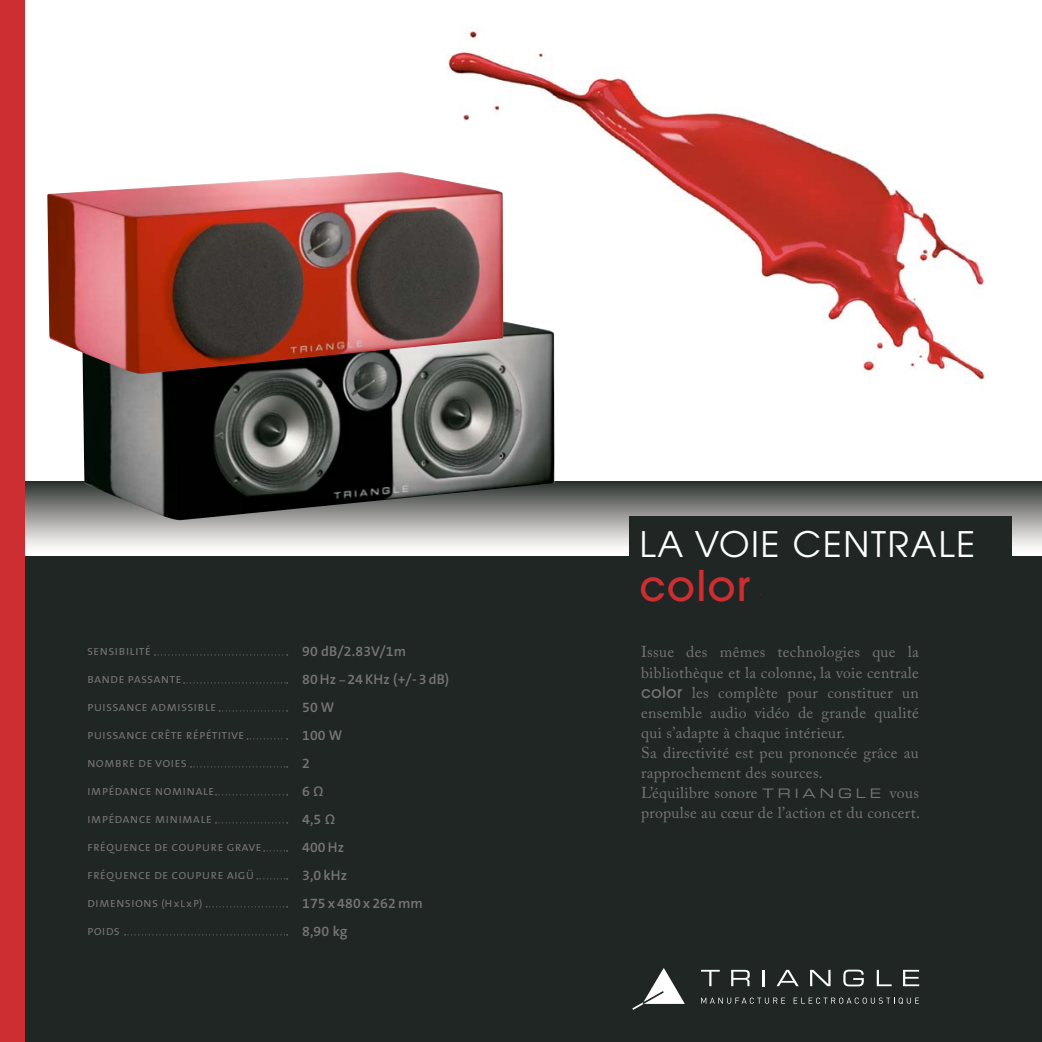
<style>
.page{position:relative;width:1042px;height:1042px;background:#fff}
.page>*{position:absolute;margin:0;border:0;box-sizing:border-box;transform-origin:0 0}
.t1{font:500 42px "Avant Garde";letter-spacing:.025em;color:#cc2e31}
.t2{font:35px "Avant Garde";letter-spacing:.05em;color:#fff}
.t3{font:15.75px/20.1px "Adobe Caslon Pro";letter-spacing:.02em;color:#777575}
.t4{font:600 14.17px/28px "The Sans B6";letter-spacing:.01em;color:#777575}
.t5{font:13.47px/28px "The Sans Semi Light Caps";letter-spacing:.01em;color:#777575}
.s1{font-family:"The Sans B5 Plain";font-size:10.33px}
.s2{font-size:10.67px}
.s3{font-family:"Avant Garde";font-weight:500}
.s4{font-family:"Eurostile Extended Two";font-size:13.12px}
</style>
<div class="page">
<img style="left:446px;top:29px;width:539px;height:389px">
<div style="left:25px;top:481px;width:1017px;height:75px;background:linear-gradient(to bottom,#303331,#fff)"></div>
<div style="left:0;top:557px;width:1042px;height:485px;background:#202623"></div>
<div style="left:630px;top:516px;width:381px;height:99px;background:#202623"></div>
<img style="left:82px;top:311px;width:472px;height:209px">
<img style="left:47px;top:172px;width:456px;height:202px">
<svg style="left:701px;top:970px;width:19px;height:16px"></svg>
<svg style="left:731px;top:970px;width:19px;height:16px"></svg>
<svg style="left:763px;top:970px;width:2px;height:16px"></svg>
<svg style="left:776px;top:970px;width:22px;height:16px"></svg>
<svg style="left:810px;top:970px;width:20px;height:16px"></svg>
<svg style="left:843px;top:969px;width:21px;height:17px"></svg>
<svg style="left:877px;top:970px;width:14px;height:16px"></svg>
<svg style="left:903px;top:970px;width:16px;height:16px"></svg>
<svg style="left:701px;top:997px;width:84px;height:6px"></svg>
<svg style="left:793px;top:997px;width:126px;height:7px"></svg>
<svg style="left:632px;top:968px;width:53px;height:42px"></svg>
<div style="left:0;top:0;width:25px;height:1042px;background:#cc2e31"></div>
<svg style="left:155px;top:654px;width:133px;height:1px"></svg>
<svg style="left:184px;top:682px;width:104px;height:1px"></svg>
<svg style="left:219px;top:710px;width:69px;height:1px"></svg>
<svg style="left:247px;top:738px;width:41px;height:1px"></svg>
<svg style="left:191px;top:766px;width:97px;height:1px"></svg>
<svg style="left:215px;top:794px;width:73px;height:1px"></svg>
<svg style="left:215px;top:822px;width:73px;height:1px"></svg>
<svg style="left:264px;top:850px;width:24px;height:1px"></svg>
<svg style="left:206px;top:906px;width:82px;height:1px"></svg>
<svg style="left:257px;top:878px;width:31px;height:1px"></svg>
<svg style="left:125px;top:934px;width:163px;height:1px"></svg>
<p class="t5" style="left:87px;top:636px;width:176px">sensibilité<br>bande passante<br>puissance admissible puissance crête répétitive nombre de voies<br>impédance nominale impédance minimale fréquence de coupure grave fréquence de coupure aigü dimensions <span class="s1">(Hx L x P)<br></span>poids</p>
<p class="t4" style="left:302px;top:638px;width:149px">90 dB/2.83V/1m<br>80Hz <span class="s2">–</span> 24KHz (+/- 3 dB)<br>50 W<br>100 W<br>2<br>6 Ω<br>4,5 Ω<br>400Hz<br>3,0 kHz<br>175 x 480 x 262mm<br>8,90 kg</p>
<h2 class="t2" style="left:639px;top:524px;width:337px">LA VOIE CENTRALE</h2>
<h1 class="t1" style="left:639px;top:560px;width:112px">color</h1>
<p class="t3" style="left:641px;top:642px;width:280px">Issue des mêmes technologies que la bibliothèque et la colonne, la voie centrale <span class="s3">color</span> les complète pour constituer un ensemble audio vidéo de grande qualité qui s’adapte à chaque intérieur.<br>Sa directivité est peu prononcée grâce au rapprochement des sources.<br>L’équilibre sonore <span class="s4">T R I A N G L E</span> vous propulse au cœur de l’action et du concert.</p>
</div>
